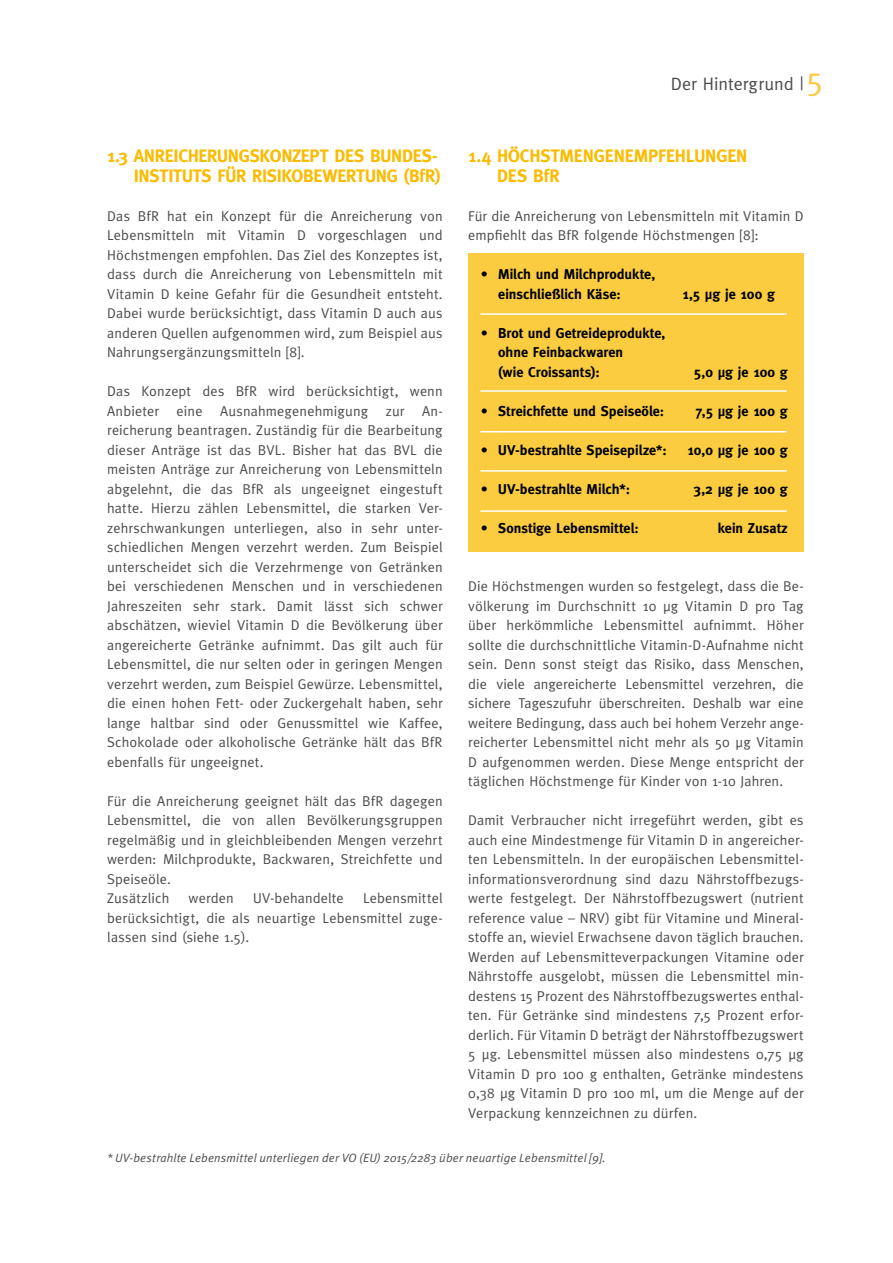
<style>
.page{position:relative;width:893px;height:1263px;background:#fff}
.page>*{position:absolute;margin:0;border:0;box-sizing:border-box;transform-origin:0 0}
.t1{font:700 18px/19.5px "Meta";letter-spacing:-.015em;color:#fabb00;text-align:right}
.t2{font:18px "Meta";color:#4b4b4d}
.t3{font:14.25px/19.5px "Meta";letter-spacing:.015em;color:#4b4b4d;text-align:justify}
.t4{font:700 14.25px/19.5px "Meta";letter-spacing:.005em;color:#000}
.t5{font:italic 12px "Meta Plus Normal";letter-spacing:.015em;color:#4b4b4d}
.s1{font-size:33px;color:#fcc844}
</style>
<div class="page">
<div style="left:468px;top:254px;width:336px;height:298px;background:#fbcc40"></div>
<hr style="left:480px;top:313px;width:307px;height:2px;background:#fff">
<hr style="left:480px;top:390px;width:307px;height:2px;background:#fff">
<hr style="left:480px;top:431px;width:307px;height:1px;background:#fff">
<hr style="left:480px;top:470px;width:307px;height:2px;background:#fff">
<hr style="left:480px;top:510px;width:307px;height:2px;background:#fff">
<p class="t2" style="left:671px;top:74px;width:155px">Der Hintergrund | <span class="s1">5</span></p>
<p class="t1" style="left:497px;top:146px;width:252px;text-align:left;text-indent:-29px">1.4 HÖCHSTMENGENEMPFEHLUNGEN<br>DES BfR</p>
<p class="t3" style="left:468px;top:206px;width:337px">Für die Anreicherung von Lebensmitteln mit Vitamin D empfiehlt das BfR folgende Höchstmengen [8]:</p>
<p class="t4" style="left:498px;top:265px;width:158px;text-indent:-17px">• Milch und Milchprodukte, einschließlich Käse:</p>
<p class="t1" style="left:107px;top:146px;width:335px">1.3 ANREICHERUNGSKONZEPT DES BUNDES-<br>INSTITUTS FÜR RISIKOBEWERTUNG (BfR)</p>
<p class="t3" style="left:107px;top:206px;width:337px">Das BfR hat ein Konzept für die Anreicherung von Lebensmitteln mit Vitamin D vorgeschlagen und Höchstmengen empfohlen. Das Ziel des Konzeptes ist, dass durch die Anreicherung von Lebensmitteln mit Vitamin D keine Gefahr für die Gesundheit entsteht.<br>Dabei wurde berücksichtigt, dass Vitamin D auch aus anderen Quellen aufgenommen wird, zum Beispiel aus Nahrungsergänzungsmitteln [8].</p>
<p class="t3" style="left:107px;top:381px;width:337px">Das Konzept des BfR wird berücksichtigt, wenn Anbieter eine Ausnahmegenehmigung zur An&shy;reicherung beantragen. Zuständig für die Bearbeitung dieser Anträge ist das BVL. Bisher hat das BVL die meisten Anträge zur Anreicherung von Lebensmitteln abgelehnt, die das BfR als ungeeignet eingestuft hatte. Hierzu zählen Lebensmittel, die starken Ver&shy;zehrschwankungen unterliegen, also in sehr unter&shy;schiedlichen Mengen verzehrt werden. Zum Beispiel unterscheidet sich die Verzehrmenge von Getränken bei verschiedenen Menschen und in verschiedenen Jahreszeiten sehr stark. Damit lässt sich schwer abschätzen, wieviel Vitamin D die Bevölkerung über angereicherte Getränke aufnimmt. Das gilt auch für Lebensmittel, die nur selten oder in geringen Mengen verzehrt werden, zum Beispiel Gewürze. Lebensmittel, die einen hohen Fett- oder Zuckergehalt haben, sehr lange haltbar sind oder Genussmittel wie Kaffee, Schokolade oder alkoholische Getränke hält das BfR ebenfalls für ungeeignet.</p>
<p class="t3" style="left:107px;top:791px;width:337px;text-align:left">Für die Anreicherung geeignet hält das BfR dagegen Lebensmittel, die von allen Bevölkerungsgruppen regelmäßig und in gleichbleibenden Mengen verzehrt werden: Milchprodukte, Backwaren, Streichfette und Speiseöle.<br>Zusätzlich</p>
<p class="t4" style="left:682px;top:284px;width:94px">1,5 µg je 100 g</p>
<p class="t4" style="left:498px;top:323px;width:169px;text-indent:-17px">• Brot und Getreideprodukte, ohne Feinbackwaren<br>(wie Croissants):</p>
<p class="t4" style="left:694px;top:362px;width:96px">5,0 µg je 100 g</p>
<p class="t4" style="left:481px;top:401px;width:185px">• Streichfette und Speiseöle:</p>
<p class="t4" style="left:695px;top:401px;width:94px">7,5 µg je 100 g</p>
<p class="t4" style="left:481px;top:440px;width:187px">• UV-bestrahlte Speisepilze*:</p>
<p class="t4" style="left:687px;top:440px;width:102px">10,0 µg je 100 g</p>
<p class="t4" style="left:481px;top:479px;width:151px">• UV-bestrahlte Milch*:</p>
<p class="t4" style="left:693px;top:479px;width:96px">3,2 µg je 100 g</p>
<p class="t4" style="left:481px;top:518px;width:159px">• Sonstige Lebensmittel:</p>
<p class="t4" style="left:718px;top:518px;width:71px">kein Zusatz</p>
<p class="t3" style="left:468px;top:576px;width:337px">Die Höchstmengen wurden so festgelegt, dass die Be&shy;völkerung im Durchschnitt 10 µg Vitamin D pro Tag über herkömmliche Lebensmittel aufnimmt. Höher sollte die durchschnittliche Vitamin-D-Aufnahme nicht sein. Denn sonst steigt das Risiko, dass Menschen, die viele angereicherte Lebensmittel verzehren, die sichere Tageszufuhr überschreiten. Deshalb war eine weitere Bedingung, dass auch bei hohem Verzehr ange&shy;reicherter Lebensmittel nicht mehr als 50 µg Vitamin D aufgenommen werden. Diese Menge entspricht der täglichen Höchstmenge für Kinder von 1-10 Jahren.</p>
<p class="t3" style="left:468px;top:810px;width:337px">Damit Verbraucher nicht irregeführt werden, gibt es auch eine Mindestmenge für Vitamin D in angereicher&shy;ten Lebensmitteln. In der europäischen Lebensmittel&shy;informationsverordnung sind dazu Nährstoffbezugs&shy;werte festgelegt. Der Nährstoffbezugswert (nutrient reference value – NRV) gibt für Vitamine und Mineral&shy;stoffe an, wieviel Erwachsene davon täglich brauchen.<br>Werden auf Lebensmitteverpackungen Vitamine oder Nährstoffe ausgelobt, müssen die Lebensmittel min&shy;destens 15 Prozent des Nährstoffbezugswertes enthal&shy;ten. Für Getränke sind mindestens 7,5 Prozent erfor&shy;derlich. Für Vitamin D beträgt der Nährstoffbezugswert 5 µg. Lebensmittel müssen also mindestens 0,75 µg Vitamin D pro 100 g enthalten, Getränke mindestens 0,38 µg Vitamin D pro 100 ml, um die Menge auf der Verpackung kennzeichnen zu dürfen.</p>
<p class="t5" style="left:107px;top:1150px;width:500px">* UV-bestrahlte Lebensmittel unterliegen der VO (EU) 2015/2283 über neuartige Lebensmittel [9].</p>
<p class="t3" style="left:107px;top:888px;width:337px;text-indent:256px">Lebensmittel berücksichtigt, die als neuartige Lebensmittel zuge&shy;lassen sind (siehe 1.5).</p>
<p class="t3" style="left:189px;top:888px;width:47px">werden</p>
<p class="t3" style="left:253px;top:888px;width:92px">UV-behandelte</p>
</div>
